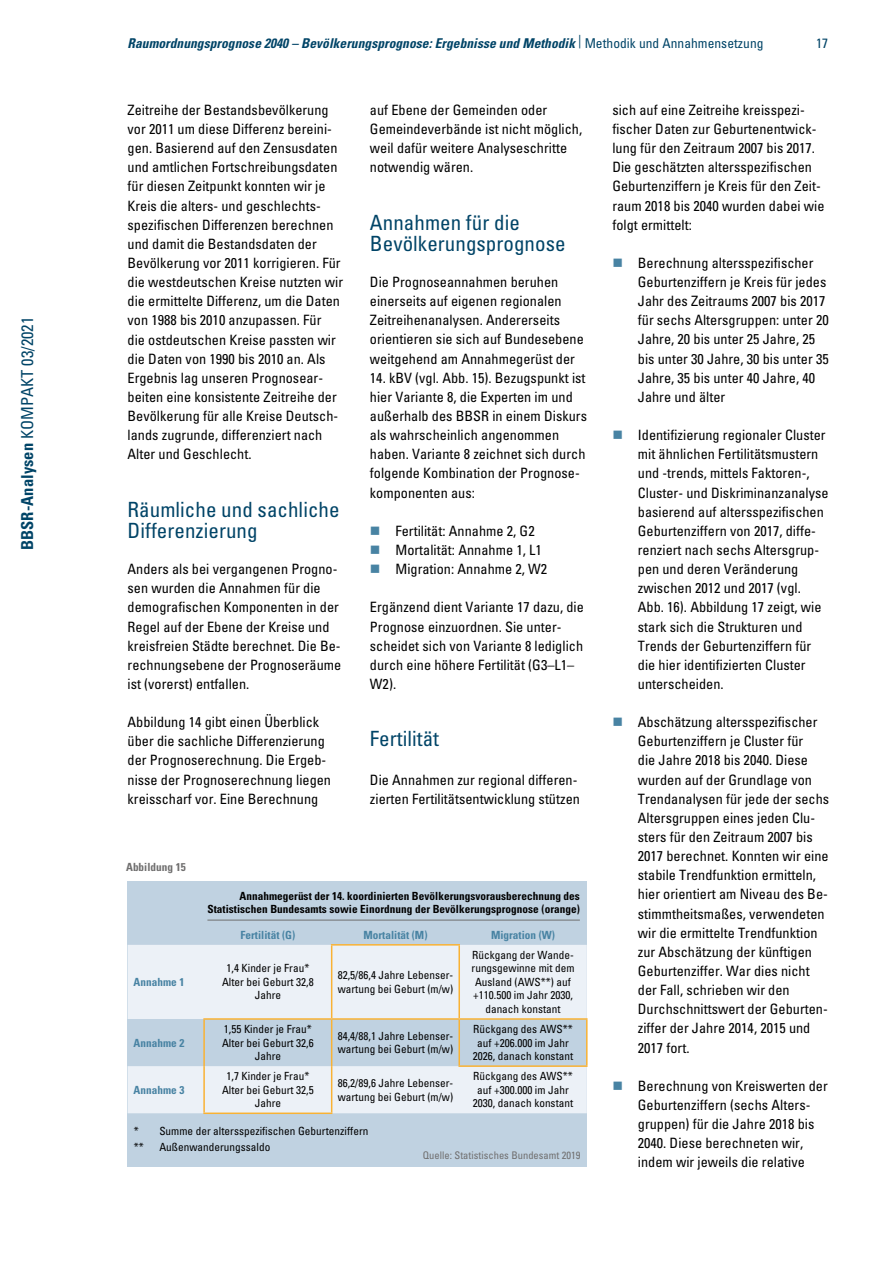
<style>
.page{position:relative;width:893px;height:1263px;background:#fff}
.page>*{position:absolute;margin:0;border:0;box-sizing:border-box;transform-origin:0 0}
.t1{font:condensed 21px/21px "Univers LT Std";color:#004467}
.t2{font:condensed 16.5px "Univers LT Std";letter-spacing:.005em;color:#004467}
.t3{font:condensed 14.25px/19.2px "Univers LT Std";color:#000}
.t4{font:italic 700 condensed 13.5px "Univers LT Std";letter-spacing:.005em;color:#004467}
.t5{font:condensed 13.5px "Univers LT Std";color:#004467}
.t6{font:condensed 11.25px/13.5px "Univers LT Std";color:#000;text-align:center}
.t7{font:700 condensed 11.25px/13.5px "Univers LT Std";letter-spacing:.005em;color:#000;text-align:right}
.t8{font:700 condensed 11.25px "Univers LT Std";color:#4883a3}
.t9{font:700 condensed 11.25px "Univers LT Std";color:#706f6f}
.t10{font:condensed 10.5px "Univers LT Std";color:#706f6f}
.s1{font-family:"Univers LT Pro";font-weight:700}
.s2{font-weight:400;font-style:normal}
.s3{color:#4883a3}
</style>
<div class="page">
<div style="left:128px;top:881px;width:459px;height:286px;background:#c0d2e1"></div>
<svg style="left:128px;top:945px;width:459px;height:168px;fill:#ecf1f7"></svg>
<hr style="left:203px;top:1018px;width:129px;height:2px;background:#f9b234">
<hr style="left:203px;top:1020px;width:2px;height:46px;background:#f9b234">
<hr style="left:331px;top:1020px;width:1px;height:46px;background:#f9b234">
<hr style="left:203px;top:1066px;width:2px;height:46px;background:#f9b234">
<hr style="left:331px;top:1066px;width:1px;height:46px;background:#f9b234">
<hr style="left:203px;top:1112px;width:129px;height:2px;background:#f9b234">
<hr style="left:331px;top:944px;width:129px;height:1px;background:#f9b234">
<hr style="left:331px;top:945px;width:1px;height:73px;background:#f9b234">
<hr style="left:458px;top:945px;width:2px;height:73px;background:#f9b234">
<hr style="left:332px;top:1018px;width:127px;height:2px;background:#f9b234">
<hr style="left:459px;top:1018px;width:129px;height:2px;background:#f9b234">
<hr style="left:458px;top:1020px;width:2px;height:45px;background:#f9b234">
<hr style="left:586px;top:1020px;width:2px;height:45px;background:#f9b234">
<hr style="left:458px;top:1065px;width:130px;height:2px;background:#f9b234">
<hr style="left:207px;top:920px;width:373px;height:1px;background:#706f6f">
<p class="t2" style="left:17px;top:550px;width:235px;rotate:-90deg"><span class="s1">BBSR-Analysen</span> KOMPAKT 03/2021</p>
<p class="t4" style="left:128px;top:35px;width:637px">Raumordnungsprognose 2040 – Bevölkerungsprognose: Ergebnisse und Methodik <sup>|</sup> <span class="s2">Methodik und Annahmensetzung</span></p>
<p class="t5" style="left:816px;top:35px;width:14px">17</p>
<p class="t3" style="left:128px;top:100px;width:217px">Zeitreihe der Bestandsbevölkerung vor 2011 um diese Differenz bereini&shy;gen. Basierend auf den Zensusdaten und amtlichen Fortschreibungsdaten für diesen Zeitpunkt konnten wir je Kreis die alters- und geschlechts&shy;spezifischen Differenzen berechnen und damit die Bestandsdaten der Bevölkerung vor 2011 korrigieren. Für die westdeutschen Kreise nutzten wir die ermittelte Differenz, um die Daten von 1988 bis 2010 anzupassen. Für<br>die ostdeutschen Kreise passten wir die Daten von 1990 bis 2010 an. Als Ergebnis lag unseren Prognosear&shy;beiten eine konsistente Zeitreihe der Bevölkerung für alle Kreise Deutsch&shy;lands zugrunde, differenziert nach Alter und Geschlecht.</p>
<h1 class="t1" style="left:128px;top:498px;width:214px">Räumliche und sachliche<br>Differenzierung</h1>
<p class="t3" style="left:128px;top:559px;width:215px">Anders als bei vergangenen Progno&shy;sen wurden die Annahmen für die demografischen Komponenten in der Regel auf der Ebene der Kreise und kreisfreien Städte berechnet. Die Be&shy;rechnungsebene der Prognoseräume ist (vorerst) entfallen.</p>
<p class="t3" style="left:128px;top:712px;width:205px">Abbildung 14 gibt einen Überblick über die sachliche Differenzierung der Prognoserechnung. Die Ergeb&shy;nisse der Prognoserechnung liegen kreisscharf vor. Eine Berechnung</p>
<p class="t9" style="left:126px;top:859px;width:61px">Abbildung 15</p>
<p class="t3" style="left:370px;top:100px;width:214px">auf Ebene der Gemeinden oder<br>Gemeindeverbände ist nicht möglich, weil dafür weitere Analyseschritte notwendig wären.</p>
<h1 class="t1" style="left:370px;top:211px;width:197px">Annahmen für die<br>Bevölkerungsprognose</h1>
<p class="t3" style="left:370px;top:272px;width:215px">Die Prognoseannahmen beruhen einerseits auf eigenen regionalen Zeitreihenanalysen. Andererseits orientieren sie sich auf Bundesebene weitgehend am Annahmegerüst der</p>
<p class="t3" style="left:370px;top:368px;width:219px">14. kBV (vgl. Abb. 15). Bezugspunkt ist hier Variante 8, die Experten im und außerhalb des BBSR in einem Diskurs als wahrscheinlich angenommen haben. Variante 8 zeichnet sich durch folgende Kombination der Prognose&shy;komponenten aus:</p>
<p class="t3" style="left:370px;top:521px;width:166px"><span class="s3">■</span> Fertilität: Annahme 2, G2</p>
<p class="t3" style="left:370px;top:540px;width:173px"><span class="s3">■</span> Mortalität: Annahme 1, L1</p>
<p class="t3" style="left:370px;top:559px;width:179px"><span class="s3">■</span> Migration: Annahme 2, W2</p>
<p class="t3" style="left:370px;top:597px;width:215px">Ergänzend dient Variante 17 dazu, die<br>Prognose einzuordnen. Sie unter&shy;scheidet sich von Variante 8 lediglich durch eine höhere Fertilität (G3–L1–<br>W2).</p>
<h1 class="t1" style="left:370px;top:728px;width:71px">Fertilität</h1>
<p class="t3" style="left:370px;top:770px;width:212px">Die Annahmen zur regional differen&shy;zierten Fertilitätsentwicklung stützen</p>
<p class="t7" style="left:207px;top:889px;width:374px">Annahmegerüst der 14. koordinierten Bevölkerungsvorausberechnung des<br>Statistischen Bundesamts sowie Einordnung der Bevölkerungsprognose (orange)</p>
<p class="t8" style="left:134px;top:975px;width:52px">Annahme 1</p>
<p class="t8" style="left:134px;top:1036px;width:52px">Annahme 2</p>
<p class="t8" style="left:134px;top:1083px;width:52px">Annahme 3</p>
<p class="t8" style="left:241px;top:928px;width:56px">Fertilität (G)</p>
<p class="t8" style="left:363px;top:928px;width:66px">Mortalität (M)</p>
<p class="t8" style="left:491px;top:928px;width:66px">Migration (W)</p>
<p class="t6" style="left:222px;top:961px;width:93px">1,4 Kinder je Frau*<br>Alter bei Geburt 32,8<br>Jahre</p>
<p class="t6" style="left:338px;top:968px;width:117px;text-align:left">82,5/86,4 Jahre Lebenser&shy;wartung bei Geburt (m/w)</p>
<p class="t6" style="left:472px;top:948px;width:104px">Rückgang der Wande&shy;rungsgewinne mit dem<br>Ausland (AWS**) auf +110.500 im Jahr 2030, danach konstant</p>
<p class="t6" style="left:222px;top:1022px;width:93px">1,55 Kinder je Frau*<br>Alter bei Geburt 32,6<br>Jahre</p>
<p class="t6" style="left:338px;top:1029px;width:117px;text-align:left">84,4/88,1 Jahre Lebenser&shy;wartung bei Geburt (m/w)</p>
<p class="t6" style="left:473px;top:1022px;width:102px">Rückgang des AWS** auf +206.000 im Jahr<br>2026, danach konstant</p>
<p class="t6" style="left:222px;top:1069px;width:93px">1,7 Kinder je Frau*<br>Alter bei Geburt 32,5<br>Jahre</p>
<p class="t6" style="left:338px;top:1076px;width:117px;text-align:left">86,2/89,6 Jahre Lebenser&shy;wartung bei Geburt (m/w)</p>
<p class="t6" style="left:473px;top:1069px;width:102px">Rückgang des AWS** auf +300.000 im Jahr<br>2030, danach konstant</p>
<p class="t6" style="left:134px;top:1123px;width:236px;line-height:15.6px;text-align:left">* Summe der altersspezifischen Geburtenziffern **</p>
<p class="t6" style="left:159px;top:1140px;width:113px">Außenwanderungssaldo</p>
<p class="t10" style="left:423px;top:1148px;width:159px">Quelle: Statistisches Bundesamt 2019</p>
<p class="t3" style="left:612px;top:100px;width:214px">sich auf eine Zeitreihe kreisspezi&shy;fischer Daten zur Geburtenentwick&shy;lung für den Zeitraum 2007 bis 2017.<br>Die geschätzten altersspezifischen Geburtenziffern je Kreis für den Zeit&shy;raum 2018 bis 2040 wurden dabei wie folgt ermittelt:</p>
<p class="t3" style="left:638px;top:253px;width:192px;text-indent:-26px"><span class="s3">■</span> Berechnung altersspezifischer<br>Geburtenziffern je Kreis für jedes<br>Jahr des Zeitraums 2007 bis 2017 für sechs Altersgruppen: unter 20<br>Jahre, 20 bis unter 25 Jahre, 25 bis unter 30 Jahre, 30 bis unter 35<br>Jahre, 35 bis unter 40 Jahre, 40<br>Jahre und älter</p>
<p class="t3" style="left:638px;top:425px;width:192px;text-indent:-26px"><span class="s3">■</span> Identifizierung regionaler Cluster mit ähnlichen Fertilitätsmustern und -trends, mittels Faktoren-,<br>Cluster- und Diskriminanzanalyse basierend auf altersspezifischen<br>Geburtenziffern von 2017, diffe&shy;renziert nach sechs Altersgrup&shy;pen und deren Veränderung zwischen 2012 und 2017 (vgl.<br>Abb. 16). Abbildung 17 zeigt, wie stark sich die Strukturen und<br>Trends der Geburtenziffern für die hier identifizierten Cluster unterscheiden.</p>
<p class="t3" style="left:638px;top:712px;width:193px;text-indent:-26px"><span class="s3">■</span> Abschätzung altersspezifischer<br>Geburtenziffern je Cluster für<br>die Jahre 2018 bis 2040. Diese wurden auf der Grundlage von<br>Trendanalysen für jede der sechs<br>Altersgruppen eines jeden Clu&shy;sters für den Zeitraum 2007 bis<br>2017 berechnet. Konnten wir eine stabile Trendfunktion ermitteln, hier orientiert am Niveau des Be&shy;stimmtheitsmaßes, verwendeten wir die ermittelte Trendfunktion zur Abschätzung der künftigen<br>Geburtenziffer. War dies nicht der Fall, schrieben wir den<br>Durchschnittswert der Geburten&shy;ziffer der Jahre 2014, 2015 und<br>2017 fort.</p>
<p class="t3" style="left:638px;top:1076px;width:191px;text-indent:-26px"><span class="s3">■</span> Berechnung von Kreiswerten der<br>Geburtenziffern (sechs Alters&shy;gruppen) für die Jahre 2018 bis<br>2040. Diese berechneten wir, indem wir jeweils die relative</p>
</div>
